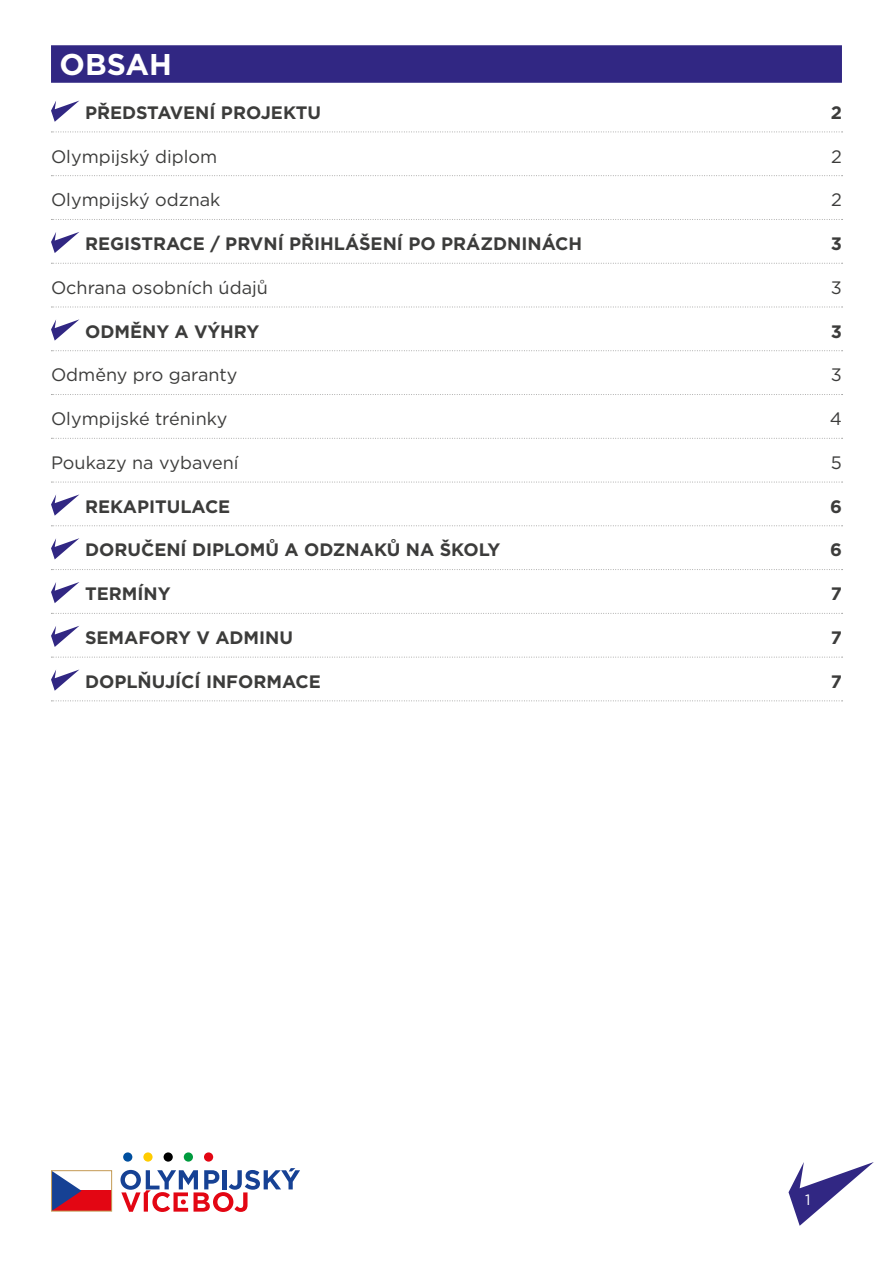
<style>
.page{position:relative;width:893px;height:1263px;background:#fff}
.page>*{position:absolute;margin:0;border:0;box-sizing:border-box;transform-origin:0 0}
.t1{font:700 30px "Gotham COV";color:#fff}
.t2{font:700 18px "Gotham";color:#3c3c3b}
.t3{font:18px "Gotham";color:#3c3c3b}
.t4{font:15px "Gotham";color:#fff}
</style>
<div class="page">
<svg style="left:788px;top:1162px;width:86px;height:64px"></svg>
<svg style="left:120px;top:1168px;width:180px;height:44px"></svg>
<div style="left:123px;top:1152px;width:9px;height:9px;background:#004f9f;border-radius:50%"></div>
<div style="left:143px;top:1152px;width:10px;height:9px;background:#fc0;border-radius:50%"></div>
<div style="left:164px;top:1152px;width:9px;height:9px;background:#000;border-radius:50%"></div>
<div style="left:184px;top:1152px;width:9px;height:9px;background:#009b3e;border-radius:50%"></div>
<div style="left:204px;top:1152px;width:9px;height:9px;background:#e30613;border-radius:50%"></div>
<div style="left:52px;top:1191px;width:59px;height:20px;background:#e30613"></div>
<svg style="left:53px;top:1172px;width:29px;height:37px"></svg>
<div style="left:51px;top:1170px;width:61px;height:41px;border:1px solid #c59c58"></div>
<div style="left:51px;top:45px;width:791px;height:38px;background:#312783"></div>
<svg style="left:51px;top:132px;width:792px;height:1px"></svg>
<svg style="left:51px;top:175px;width:792px;height:1px"></svg>
<svg style="left:51px;top:219px;width:792px;height:1px"></svg>
<svg style="left:51px;top:263px;width:792px;height:1px"></svg>
<svg style="left:51px;top:307px;width:792px;height:1px"></svg>
<svg style="left:51px;top:350px;width:792px;height:1px"></svg>
<svg style="left:51px;top:394px;width:792px;height:1px"></svg>
<svg style="left:51px;top:438px;width:792px;height:1px"></svg>
<svg style="left:51px;top:482px;width:792px;height:1px"></svg>
<svg style="left:51px;top:525px;width:792px;height:1px"></svg>
<svg style="left:51px;top:569px;width:792px;height:1px"></svg>
<svg style="left:51px;top:613px;width:792px;height:1px"></svg>
<svg style="left:51px;top:657px;width:792px;height:1px"></svg>
<svg style="left:51px;top:700px;width:792px;height:1px"></svg>
<svg style="left:51px;top:101px;width:28px;height:21px"></svg>
<svg style="left:51px;top:232px;width:28px;height:21px"></svg>
<svg style="left:51px;top:319px;width:28px;height:22px"></svg>
<svg style="left:51px;top:494px;width:28px;height:22px"></svg>
<svg style="left:51px;top:538px;width:28px;height:21px"></svg>
<svg style="left:51px;top:582px;width:28px;height:21px"></svg>
<svg style="left:51px;top:626px;width:28px;height:21px"></svg>
<svg style="left:51px;top:669px;width:28px;height:22px"></svg>
<h1 class="t1" style="left:60px;top:45px;width:114px">OBSAH</h1>
<p class="t2" style="left:85px;top:100px;width:238px">PŘEDSTAVENÍ PROJEKTU</p>
<p class="t2" style="left:831px;top:100px;width:13px">2</p>
<p class="t3" style="left:51px;top:145px;width:168px">Olympijský diplom</p>
<p class="t3" style="left:831px;top:145px;width:12px">2</p>
<p class="t3" style="left:51px;top:188px;width:171px">Olympijský odznak</p>
<p class="t3" style="left:831px;top:188px;width:12px">2</p>
<p class="t2" style="left:85px;top:232px;width:498px">REGISTRACE / PRVNÍ PŘIHLÁŠENÍ PO PRÁZDNINÁCH</p>
<p class="t2" style="left:831px;top:232px;width:13px">3</p>
<p class="t3" style="left:51px;top:276px;width:218px">Ochrana osobních údajů</p>
<p class="t3" style="left:831px;top:276px;width:13px">3</p>
<p class="t2" style="left:85px;top:319px;width:176px">ODMĚNY A VÝHRY</p>
<p class="t2" style="left:831px;top:319px;width:13px">3</p>
<p class="t3" style="left:51px;top:363px;width:188px">Odměny pro garanty</p>
<p class="t3" style="left:831px;top:363px;width:13px">3</p>
<p class="t3" style="left:51px;top:407px;width:178px">Olympijské tréninky</p>
<p class="t3" style="left:830px;top:407px;width:14px">4</p>
<p class="t3" style="left:51px;top:451px;width:189px">Poukazy na vybavení</p>
<p class="t3" style="left:831px;top:451px;width:13px">5</p>
<p class="t2" style="left:85px;top:494px;width:147px">REKAPITULACE</p>
<p class="t2" style="left:830px;top:494px;width:13px">6</p>
<p class="t2" style="left:85px;top:538px;width:417px">DORUČENÍ DIPLOMŮ A ODZNAKŮ NA ŠKOLY</p>
<p class="t2" style="left:830px;top:538px;width:13px">6</p>
<p class="t2" style="left:85px;top:582px;width:87px">TERMÍNY</p>
<p class="t2" style="left:831px;top:582px;width:13px">7</p>
<p class="t2" style="left:85px;top:626px;width:210px">SEMAFORY V ADMINU</p>
<p class="t2" style="left:831px;top:626px;width:13px">7</p>
<p class="t2" style="left:85px;top:669px;width:237px">DOPLŇUJÍCÍ INFORMACE</p>
<p class="t2" style="left:831px;top:669px;width:13px">7</p>
<p class="t4" style="left:805px;top:1190px;width:7px">1</p>
</div>
